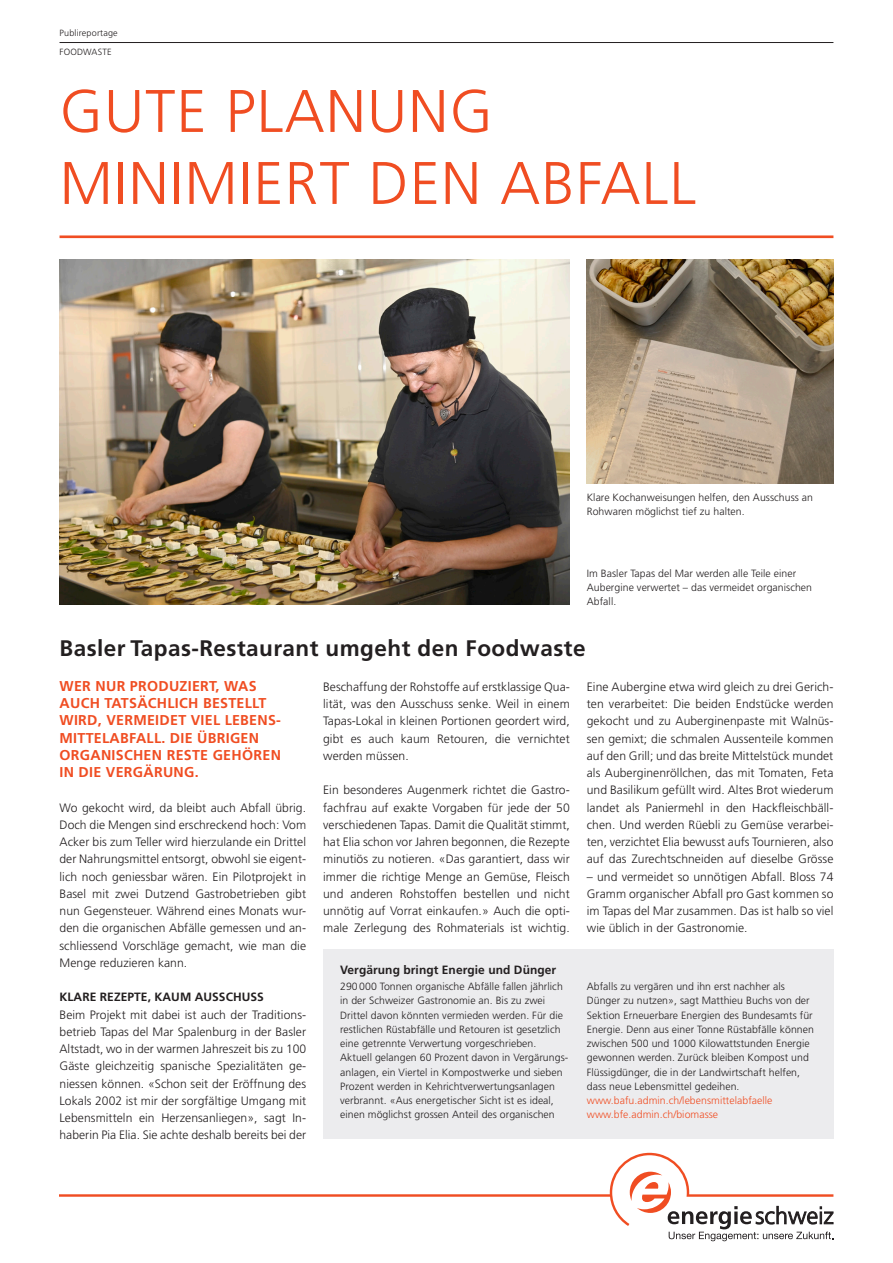
<style>
.page{position:relative;width:893px;height:1263px;background:#fff}
.page>*{position:absolute;margin:0;border:0;box-sizing:border-box;transform-origin:0 0}
.t1{font:300 60px/72px "Frutiger LT Std";letter-spacing:.02em;color:#f04d22}
.t2{font:700 22.5px "Frutiger LT Std";letter-spacing:.02em;color:#231f20}
.t3{font:700 14.25px/17.2px "Frutiger LT Std";letter-spacing:.02em;color:#f04d22}
.t4{font:300 12.15px/17.2px "Frutiger LT Std";letter-spacing:.005em;color:#231f20;text-align:justify}
.t5{font:700 12px "Frutiger LT Std";letter-spacing:.005em;color:#231f20}
.t6{font:300 10.5px/14.2px "Frutiger LT Std";letter-spacing:.005em;color:#231f20}
.t7{font:300 10.5px/14.2px "Frutiger LT Std";letter-spacing:.005em;color:#f04d22}
.t8{font:300 9px/19.4px "Frutiger LT Std";letter-spacing:.02em;color:#231f20}
</style>
<div class="page">
<hr style="left:60px;top:235px;width:773px;height:3px;background:#f04d22">
<hr style="left:60px;top:42px;width:773px;height:1px;background:#231f20">
<hr style="left:60px;top:1194px;width:551px;height:3px;background:#f04d22">
<svg style="left:610px;top:1153px;width:224px;height:88px"></svg>
<img style="left:587px;top:259px;width:246px;height:225px">
<img style="left:60px;top:259px;width:510px;height:345px">
<div style="left:323px;top:949px;width:510px;height:190px;background:#ececee"></div>
<p class="t8" style="left:60px;top:23px;width:60px">Publireportage<br>FOODWASTE</p>
<h1 class="t1" style="left:60px;top:76px;width:638px">GUTE PLANUNG<br>MINIMIERT DEN ABFALL</h1>
<p class="t6" style="left:587px;top:490px;width:228px">Klare Kochanweisungen helfen, den Ausschuss an<br>Rohwaren möglichst tief zu halten.</p>
<p class="t6" style="left:587px;top:566px;width:227px">Im Basler Tapas del Mar werden alle Teile einer<br>Aubergine verwertet – das vermeidet organischen<br>Abfall.</p>
<h2 class="t2" style="left:60px;top:635px;width:527px">Basler Tapas-Restaurant umgeht den Foodwaste</h2>
<p class="t3" style="left:60px;top:677px;width:223px">WER NUR PRODUZIERT, WAS<br>AUCH TATSÄCHLICH BESTELLT<br>WIRD, VERMEIDET VIEL LEBENS-<br>MITTELABFALL. DIE ÜBRIGEN<br>ORGANISCHEN RESTE GEHÖREN<br>IN DIE VERGÄRUNG.</p>
<p class="t4" style="left:60px;top:799px;width:248px">Wo gekocht wird, da bleibt auch Abfall übrig.<br>Doch die Mengen sind erschreckend hoch: Vom Acker bis zum Teller wird hierzulande ein Drittel der Nahrungsmittel entsorgt, obwohl sie eigent&shy;lich noch geniessbar wären. Ein Pilotprojekt in Basel mit zwei Dutzend Gastrobetrieben gibt nun Gegensteuer. Während eines Monats wur&shy;den die organischen Abfälle gemessen und an&shy;schliessend Vorschläge gemacht, wie man die Menge reduzieren kann.</p>
<p class="t5" style="left:60px;top:990px;width:206px">KLARE REZEPTE, KAUM AUSSCHUSS</p>
<p class="t4" style="left:60px;top:1006px;width:248px">Beim Projekt mit dabei ist auch der Traditions&shy;betrieb Tapas del Mar Spalenburg in der Basler Altstadt, wo in der warmen Jahreszeit bis zu 100<br>Gäste gleichzeitig spanische Spezialitäten ge&shy;niessen können. «Schon seit der Eröffnung des Lokals 2002 ist mir der sorgfältige Umgang mit Lebensmitteln ein Herzensanliegen», sagt In&shy;haberin Pia Elia. Sie achte deshalb bereits bei der</p>
<p class="t4" style="left:323px;top:678px;width:248px">Beschaffung der Rohstoffe auf erstklassige Qua&shy;lität, was den Ausschuss senke. Weil in einem Tapas-Lokal in kleinen Portionen geordert wird, gibt es auch kaum Retouren, die vernichtet werden müssen.</p>
<p class="t4" style="left:323px;top:782px;width:248px">Ein besonderes Augenmerk richtet die Gastro&shy;fachfrau auf exakte Vorgaben für jede der 50 verschiedenen Tapas. Damit die Qualität stimmt, hat Elia schon vor Jahren begonnen, die Rezepte minutiös zu notieren. «Das garantiert, dass wir immer die richtige Menge an Gemüse, Fleisch und anderen Rohstoffen bestellen und nicht unnötig auf Vorrat einkaufen.» Auch die opti&shy;male Zerlegung des Rohmaterials ist wichtig.</p>
<p class="t4" style="left:587px;top:678px;width:248px">Eine Aubergine etwa wird gleich zu drei Gerich&shy;ten verarbeitet: Die beiden Endstücke werden gekocht und zu Auberginenpaste mit Walnüs&shy;sen gemixt; die schmalen Aussenteile kommen auf den Grill; und das breite Mittelstück mundet als Auberginenröllchen, das mit Tomaten, Feta und Basilikum gefüllt wird. Altes Brot wiederum landet als Paniermehl in den Hackfleischbäll&shy;chen. Und werden Rüebli zu Gemüse verarbei&shy;ten, verzichtet Elia bewusst aufs Tournieren, also auf das Zurechtschneiden auf dieselbe Grösse</p>
<p class="t4" style="left:587px;top:868px;width:248px">– und vermeidet so unnötigen Abfall. Bloss 74<br>Gramm organischer Abfall pro Gast kommen so im Tapas del Mar zusammen. Das ist halb so viel wie üblich in der Gastronomie.</p>
<p class="t5" style="left:340px;top:962px;width:218px">Vergärung bringt Energie und Dünger</p>
<p class="t6" style="left:340px;top:979px;width:230px">290000 Tonnen organische Abfälle fallen jährlich in der Schweizer Gastronomie an. Bis zu zwei Drittel davon könnten vermieden werden. Für die restlichen Rüstabfälle und Retouren ist gesetzlich eine getrennte Verwertung vorgeschrieben.<br>Aktuell gelangen 60 Prozent davon in Vergärungs&shy;anlagen, ein Viertel in Kompostwerke und sieben Prozent werden in Kehrichtverwertungsanlagen verbrannt. «Aus energetischer Sicht ist es ideal, einen möglichst grossen Anteil des organischen</p>
<p class="t6" style="left:587px;top:979px;width:229px">Abfalls zu vergären und ihn erst nachher als Dünger zu nutzen», sagt Matthieu Buchs von der Sektion Erneuerbare Energien des Bundesamts für Energie. Denn aus einer Tonne Rüstabfälle können zwischen 500 und 1000 Kilowattstunden Energie gewonnen werden. Zurück bleiben Kompost und Flüssigdünger, die in der Landwirtschaft helfen, dass neue Lebensmittel gedeihen.</p>
<p class="t7" style="left:587px;top:1093px;width:187px">www.bafu.admin.ch/lebensmittelabfaelle www.bfe.admin.ch/biomasse</p>
</div>
